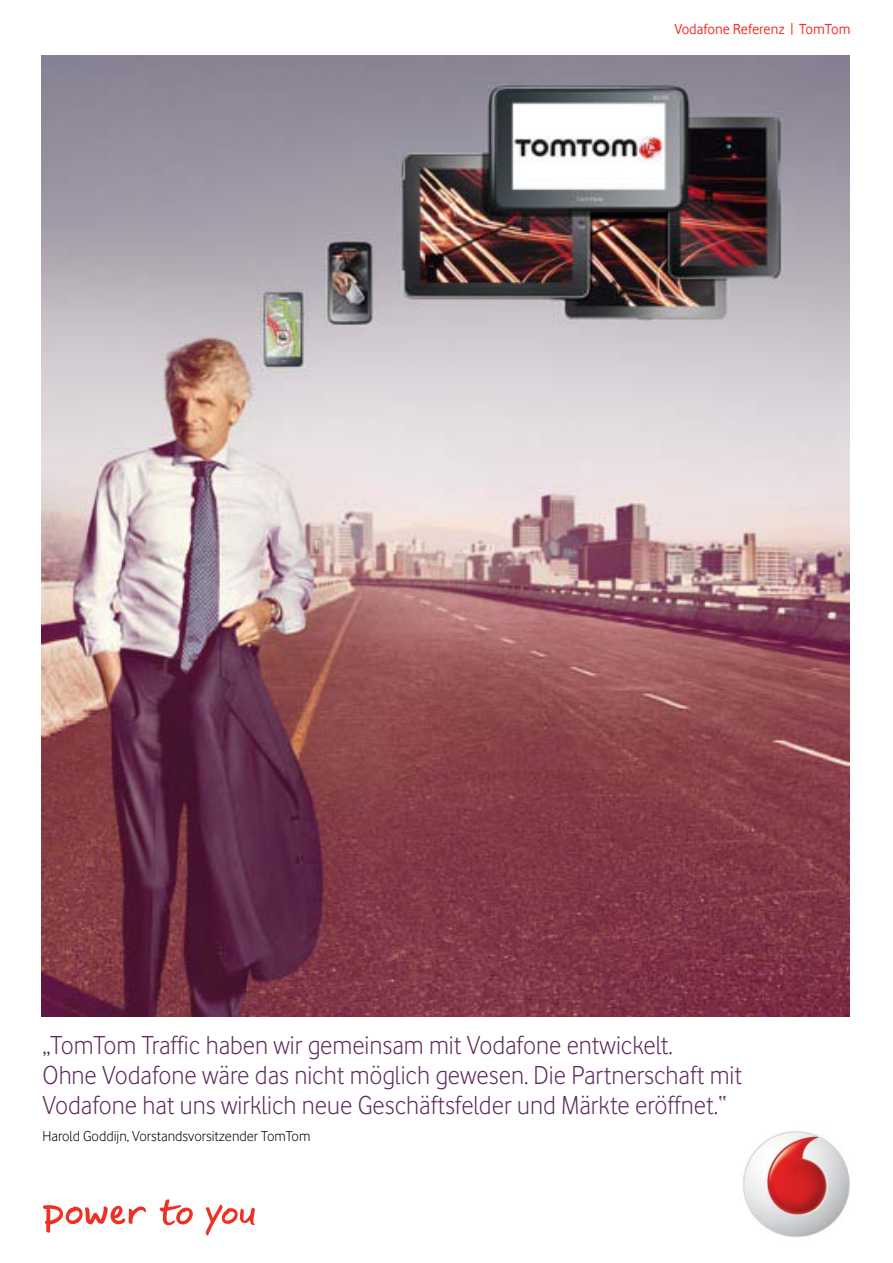
<style>
.page{position:relative;width:893px;height:1263px;background:#fff}
.page>*{position:absolute;margin:0;border:0;box-sizing:border-box;transform-origin:0 0}
.t1{font:27px/30px "Vodafone Lt";color:#5f2a5e}
.t2{font:15px "Vodafone Lt";color:#000}
.t3{font:15px "Vodafone Rg";color:#ee3124}
</style>
<div class="page">
<svg style="left:43px;top:1199px;width:212px;height:37px"></svg>
<img style="left:743px;top:1131px;width:107px;height:106px">
<img style="left:42px;top:55px;width:807px;height:961px">
<p class="t3" style="left:674px;top:21px;width:177px">Vodafone Referenz | TomTom</p>
<p class="t1" style="left:43px;top:1030px;width:701px">„TomTom Traffic haben wir gemeinsam mit Vodafone entwickelt.<br>Ohne Vodafone wäre das nicht möglich gewesen. Die Partnerschaft mit<br>Vodafone hat uns wirklich neue Geschäftsfelder und Märkte eröffnet.“</p>
<p class="t2" style="left:43px;top:1127px;width:269px">Harold Goddijn, Vorstandsvorsitzender TomTom</p>
</div>
